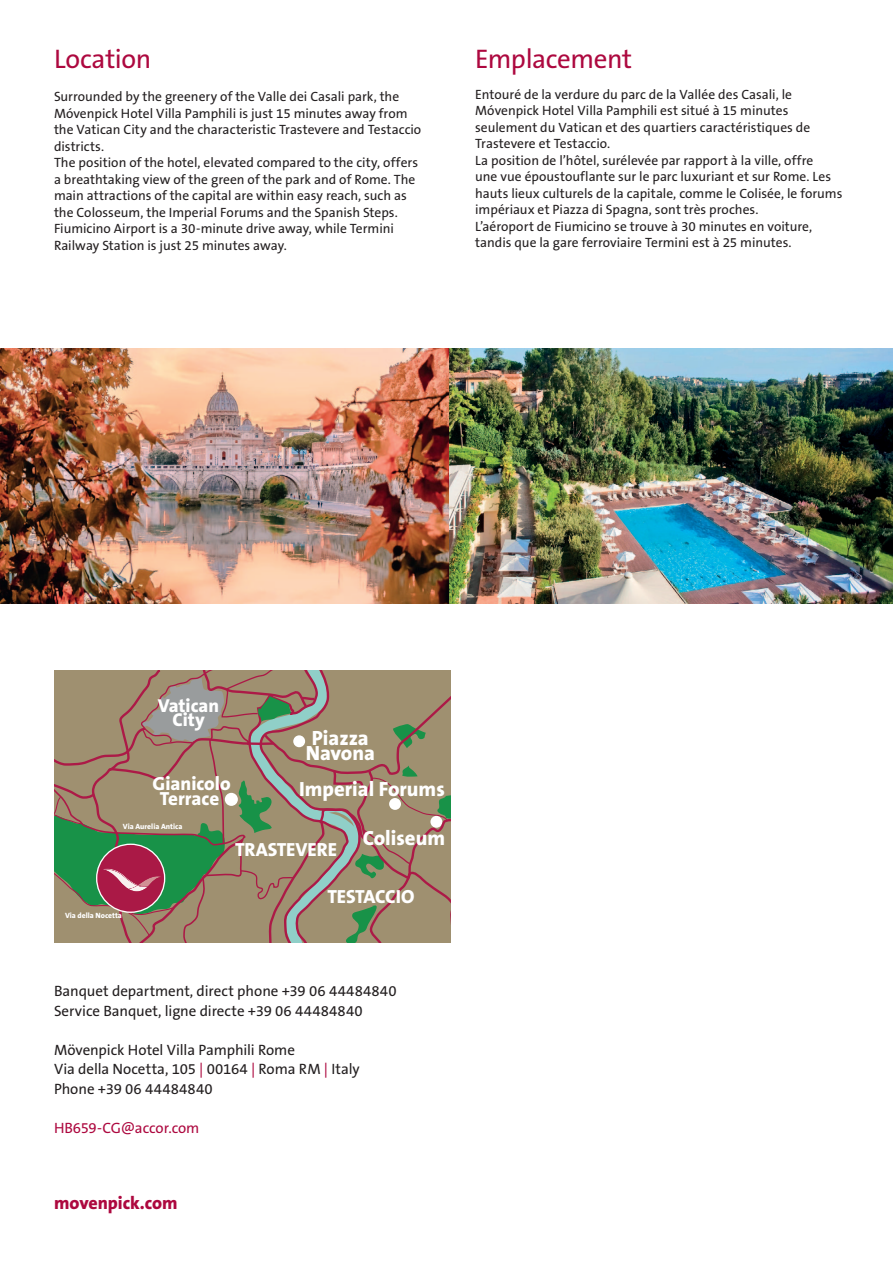
<style>
.page{position:relative;width:893px;height:1263px;background:#fff}
.page>*{position:absolute;margin:0;border:0;box-sizing:border-box;transform-origin:0 0}
.t1{font:27px "The Sans B5 Plain";letter-spacing:-.015em;color:#ad083f}
.t2{font:800 20.7px/15.6px "The Sans B8";color:#fff}
.t3{font:800 19.05px/14.5px "The Sans B8";color:#fff;text-align:center}
.t4{font:800 18.75px/14.2px "The Sans B8";color:#fff;text-align:center}
.t5{font:800 18px "The Sans B8";letter-spacing:-.005em;color:#ad083f}
.t6{font:15px/19.5px "The Sans B5 Plain";letter-spacing:-.005em;color:#231f20}
.t7{font:15px "The Sans B5 Plain";letter-spacing:-.005em;color:#ad083f}
.t8{font:13.5px/16.5px "The Sans B5 Plain";color:#231f20}
.t9{font:800 7.65px "The Sans B8";color:#fff}
.s1{color:#ad083f}
</style>
<div class="page">
<svg style="left:54px;top:670px;width:397px;height:273px;background:#93876d"></svg>
<img style="left:0;top:348px;width:450px;height:255px">
<img style="left:450px;top:348px;width:443px;height:255px">
<h1 class="t1" style="left:54px;top:45px;width:99px">Location</h1>
<p class="t8" style="left:54px;top:89px;width:369px">Surrounded by the greenery of the Valle dei Casali park, the Móvenpick Hotel Villa Pamphili is just 15 minutes away from the Vatican City and the characteristic Trastevere and Testaccio districts.<br>The position of the hotel, elevated compared to the city, offers a breathtaking view of the green of the park and of Rome. The main attractions of the capital are within easy reach, such as the Colosseum, the Imperial Forums and the Spanish Steps.<br>Fiumicino Airport is a 30-minute drive away, while Termini Railway Station is just 25 minutes away.</p>
<h1 class="t1" style="left:475px;top:45px;width:159px">Emplacement</h1>
<p class="t8" style="left:475px;top:87px;width:369px">Entouré de la verdure du parc de la Vallée des Casali, le Móvenpick Hotel Villa Pamphili est situé à 15 minutes seulement du Vatican et des quartiers caractéristiques de Trastevere et Testaccio.<br>La position de l’hôtel, surélevée par rapport à la ville, offre<br>une vue époustouflante sur le parc luxuriant et sur Rome. Les hauts lieux culturels de la capitale, comme le Colisée, le forums impériaux et Piazza di Spagna, sont très proches.<br>L’aéroport de Fiumicino se trouve à 30 minutes en voiture, tandis que la gare ferroviaire Termini est à 25 minutes.</p>
<h3 class="t4" style="left:158px;top:699px;width:63px">Vatican<br>City</h3>
<h2 class="t2" style="left:306px;top:730px;width:71px">Piazza<br>Navona</h2>
<h3 class="t3" style="left:153px;top:777px;width:80px">Gianicolo<br>Terrace</h3>
<h2 class="t2" style="left:299px;top:782px;width:147px">Imperial Forums</h2>
<h2 class="t2" style="left:363px;top:831px;width:84px">Coliseum</h2>
<p class="t9" style="left:123px;top:823px;width:61px">Via Aurelia Antica</p>
<h3 class="t3" style="left:235px;top:843px;width:104px">TRASTEVERE</h3>
<p class="t9" style="left:65px;top:911px;width:58px">Via della Nocetta</p>
<h3 class="t3" style="left:327px;top:890px;width:89px">TESTACCIO</h3>
<p class="t6" style="left:54px;top:982px;width:344px">Banquet department, direct phone +39 06 44484840<br>Service Banquet, ligne directe +39 06 44484840</p>
<p class="t6" style="left:54px;top:1040px;width:307px">Mövenpick Hotel Villa Pamphili Rome<br>Via della Nocetta, 105 <span class="s1">|</span> 00164 <span class="s1">|</span> Roma RM <span class="s1">|</span> Italy<br>Phone +39 06 44484840</p>
<p class="t7" style="left:54px;top:1120px;width:147px">HB659-CG@accor.com</p>
<h3 class="t5" style="left:54px;top:1194px;width:125px">movenpick.com</h3>
</div>
